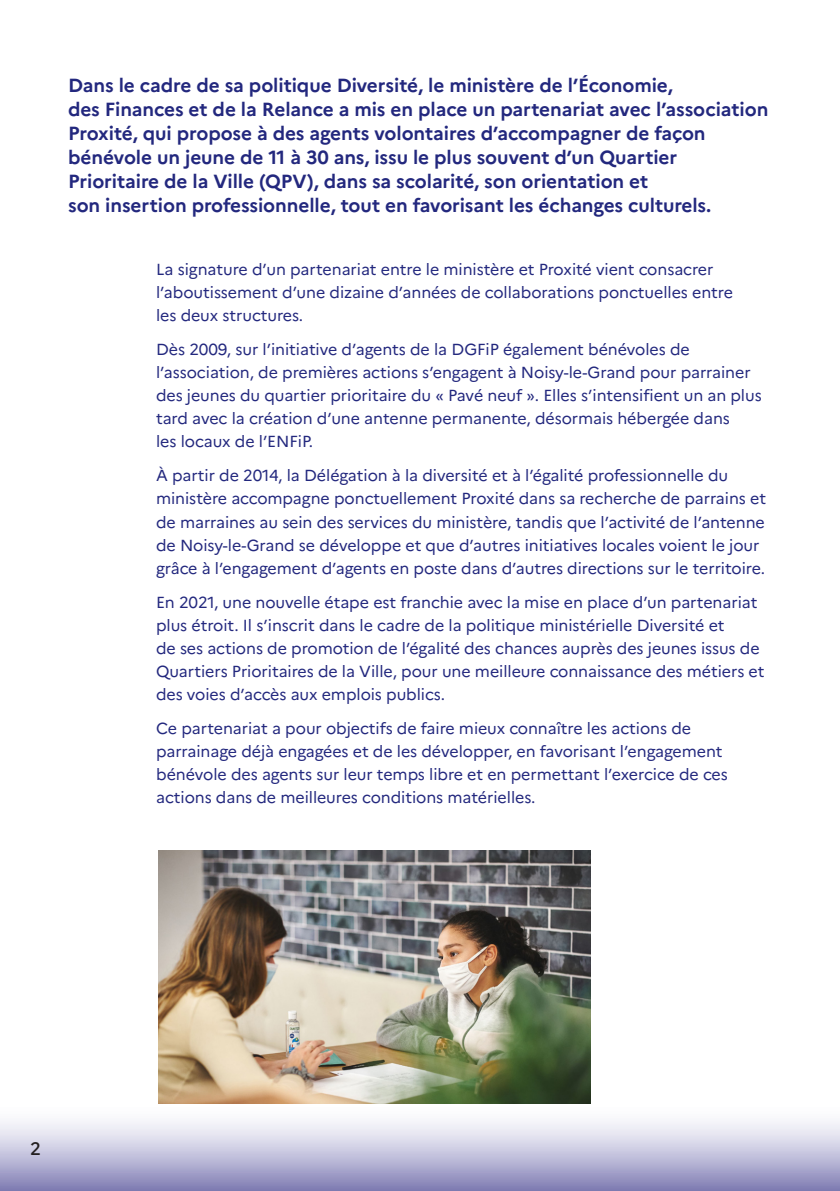
<style>
.page{position:relative;width:840px;height:1191px;background:#fff}
.page>*{position:absolute;margin:0;border:0;box-sizing:border-box;transform-origin:0 0}
.chapo{font:700 19px/24px "Marianne";letter-spacing:-.005em;color:#23287e}
.N_Page{font:500 18px "Marianne";color:#231f20}
.texte-courant_avec_e{font:16px/23px "Marianne";letter-spacing:-.005em;color:#23287e}
</style>
<div class="page">
<svg style="left:0;top:975px;width:839px;height:216px"></svg>
<img style="left:159px;top:850px;width:431px;height:253px">
<p class="chapo" style="left:68px;top:73px;width:701px">Dans le cadre de sa politique Diversité, le ministère de l’Économie,<br>des Finances et de la Relance a mis en place un partenariat avec l’association Proxité, qui propose à des agents volontaires d’accompagner de façon bénévole un jeune de 11 à 30 ans, issu le plus souvent d’un Quartier Prioritaire de la Ville (QPV), dans sa scolarité, son orientation et<br>son insertion professionnelle, tout en favorisant les échanges culturels.</p>
<p class="texte-courant_avec_e" style="left:156px;top:257px;width:578px">La signature d’un partenariat entre le ministère et Proxité vient consacrer l’aboutissement d’une dizaine d’années de collaborations ponctuelles entre les deux structures.</p>
<p class="texte-courant_avec_e" style="left:156px;top:338px;width:607px">Dès 2009, sur l’initiative d’agents de la DGFiP également bénévoles de l’association, de premières actions s’engagent à Noisy-le-Grand pour parrainer des jeunes du quartier prioritaire du « Pavé neuf ». Elles s’intensifient un an plus tard avec la création d’une antenne permanente, désormais hébergée dans<br>les locaux de l’ENFiP.</p>
<p class="texte-courant_avec_e" style="left:156px;top:464px;width:611px">À partir de 2014, la Délégation à la diversité et à l’égalité professionnelle du ministère accompagne ponctuellement Proxité dans sa recherche de parrains et de marraines au sein des services du ministère, tandis que l’activité de l’antenne de Noisy-le-Grand se développe et que d’autres initiatives locales voient le jour grâce à l’engagement d’agents en poste dans d’autres directions sur le territoire.</p>
<p class="texte-courant_avec_e" style="left:156px;top:590px;width:609px">En 2021, une nouvelle étape est franchie avec la mise en place d’un partenariat plus étroit. Il s’inscrit dans le cadre de la politique ministérielle Diversité et<br>de ses actions de promotion de l’égalité des chances auprès des jeunes issus de Quartiers Prioritaires de la Ville, pour une meilleure connaissance des métiers et des voies d’accès aux emplois publics.</p>
<p class="texte-courant_avec_e" style="left:156px;top:717px;width:573px">Ce partenariat a pour objectifs de faire mieux connaître les actions de parrainage déjà engagées et de les développer, en favorisant l’engagement bénévole des agents sur leur temps libre et en permettant l’exercice de ces actions dans de meilleures conditions matérielles.</p>
<p class="N_Page" style="left:30px;top:1137px;width:12px">2</p>
</div>
